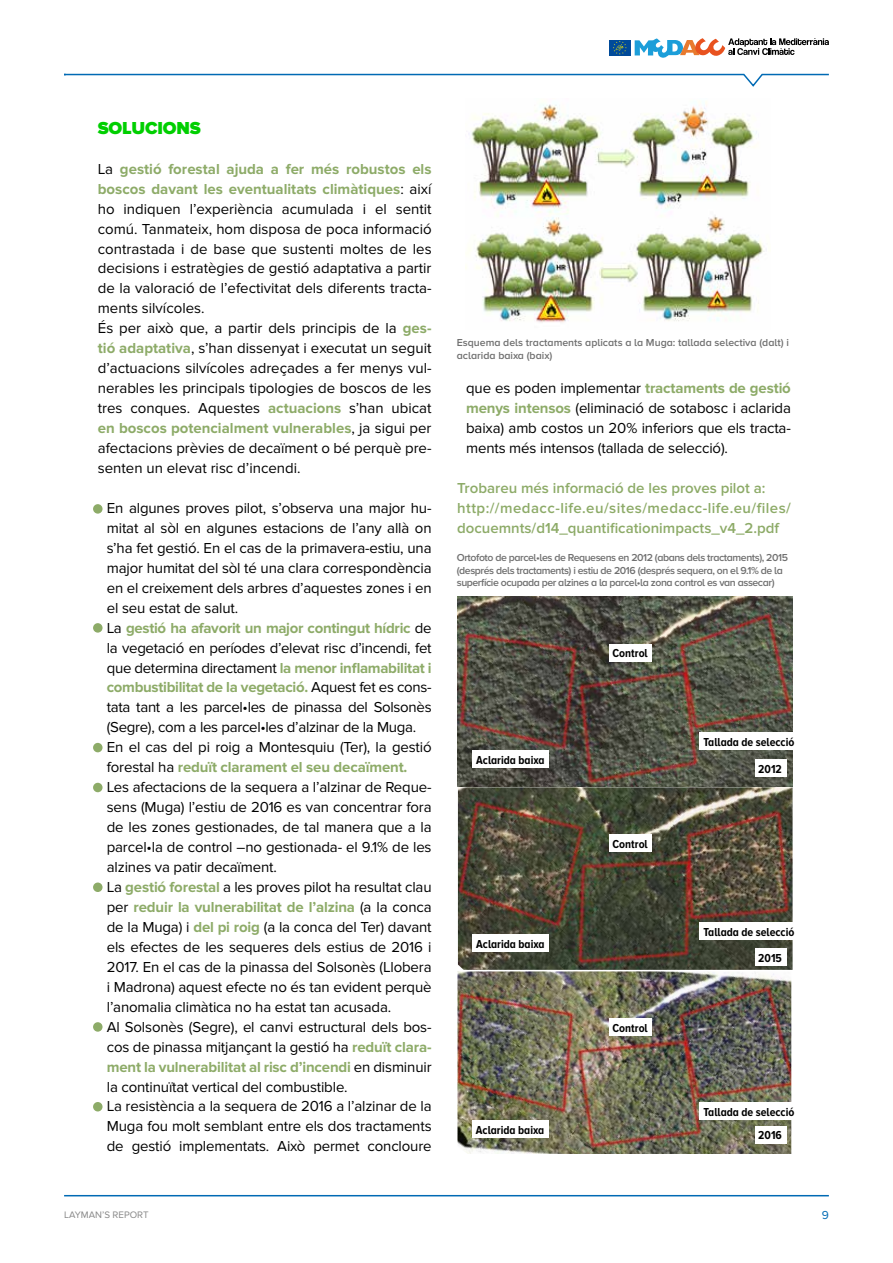
<style>
.page{position:relative;width:893px;height:1263px;background:#fff}
.page>*{position:absolute;margin:0;border:0;box-sizing:border-box;transform-origin:0 0}
.t1{font:900 18px "Proxima Nova";letter-spacing:-.01em;color:#00cf00}
.t2{font:15px/20px "Proxima Nova";color:#000;text-align:justify}
.t3{font:600 15px/20px "Proxima Nova";color:#8dab68}
.t4{font:700 12px "Proxima Nova A Cond";color:#000}
.t5{font:12px "Proxima Nova";color:#006ab4}
.t6{font:600 10.5px/12.6px "Proxima Nova A";letter-spacing:-.04em;color:#707070}
.t7{font:600 10.5px/12.6px "Proxima Nova A";color:#707070}
.t8{font:9.75px "Proxima Nova";color:#878787}
.s1{font-weight:700;color:#8dab68}
</style>
<div class="page">
<svg style="left:635px;top:38px;width:194px;height:20px"></svg>
<div style="left:609px;top:40px;width:21px;height:15px;background:#004a99"></div>
<svg style="left:613px;top:41px;width:14px;height:13px"></svg>
<svg style="left:64px;top:73px;width:765px;height:14px"></svg>
<hr style="left:64px;top:1195px;width:765px;height:1px;background:#006ab4">
<img style="left:466px;top:102px;width:298px;height:221px">
<div style="left:93px;top:504px;width:10px;height:10px;background:#8dab68;border-radius:50%"></div>
<div style="left:93px;top:623px;width:10px;height:10px;background:#8dab68;border-radius:50%"></div>
<div style="left:93px;top:743px;width:10px;height:9px;background:#8dab68;border-radius:50%"></div>
<div style="left:93px;top:783px;width:10px;height:9px;background:#8dab68;border-radius:50%"></div>
<div style="left:93px;top:882px;width:10px;height:10px;background:#8dab68;border-radius:50%"></div>
<div style="left:93px;top:1022px;width:10px;height:10px;background:#8dab68;border-radius:50%"></div>
<div style="left:93px;top:1102px;width:10px;height:9px;background:#8dab68;border-radius:50%"></div>
<img style="left:458px;top:597px;width:335px;height:373px">
<img style="left:457px;top:971px;width:334px;height:183px">
<div style="left:609px;top:644px;width:42px;height:17px;background:#fff"></div>
<div style="left:609px;top:834px;width:42px;height:18px;background:#fff"></div>
<div style="left:609px;top:1018px;width:42px;height:18px;background:#fff"></div>
<div style="left:472px;top:750px;width:76px;height:18px;background:#fff"></div>
<div style="left:472px;top:934px;width:76px;height:18px;background:#fff"></div>
<div style="left:472px;top:1120px;width:76px;height:18px;background:#fff"></div>
<div style="left:699px;top:732px;width:101px;height:18px;background:#fff"></div>
<div style="left:699px;top:922px;width:101px;height:18px;background:#fff"></div>
<div style="left:699px;top:1102px;width:101px;height:18px;background:#fff"></div>
<div style="left:755px;top:759px;width:31px;height:18px;background:#fff"></div>
<div style="left:755px;top:948px;width:31px;height:18px;background:#fff"></div>
<div style="left:755px;top:1126px;width:31px;height:17px;background:#fff"></div>
<p class="t1" style="left:98px;top:117px;width:104px">SOLUCIONS</p>
<p class="t2" style="left:98px;top:159px;width:335px;text-align:left">La <span class="s1">gestió forestal ajuda a fer més robustos els boscos davant les eventualitats climàtiques</span>: així ho indiquen l’experiència acumulada i el sentit comú. Tanmateix, hom disposa de poca informació contrastada i de base que sustenti moltes de les decisions i estratègies de gestió adaptativa a partir de la valoració de l’efectivitat dels diferents tracta&shy;ments silvícoles.<br>És per això que, a partir dels principis de la <span class="s1">ges&shy;tió adaptativa</span>, s’han dissenyat i executat un seguit d’actuacions silvícoles adreçades a fer menys vul&shy;nerables les principals tipologies de boscos de les tres conques. Aquestes <span class="s1">actuacions</span> s’han ubicat <span class="s1">en boscos potencialment vulnerables</span>, ja sigui per afectacions prèvies de decaïment o bé perquè pre&shy;senten un elevat risc d’incendi.</p>
<p class="t2" style="left:107px;top:498px;width:326px;text-indent:-9px">- En algunes proves pilot, s’observa una major hu&shy;mitat al sòl en algunes estacions de l’any allà on s’ha fet gestió. En el cas de la primavera-estiu, una major humitat del sòl té una clara correspondència en el creixement dels arbres d’aquestes zones i en el seu estat de salut.</p>
<p class="t2" style="left:107px;top:618px;width:326px;text-indent:-9px">- La <span class="s1">gestió ha afavorit un major contingut hídric</span> de la vegetació en períodes d’elevat risc d’incendi, fet que determina directament <span class="s1">la menor inflamabilitat i combustibilitat de la vegetació.</span> Aquest fet es cons&shy;tata tant a les parcel•les de pinassa del Solsonès (Segre), com a les parcel•les d’alzinar de la Muga.</p>
<p class="t2" style="left:107px;top:738px;width:326px;text-indent:-9px">- En el cas del pi roig a Montesquiu (Ter), la gestió forestal ha <span class="s1">reduït clarament el seu decaïment.</span></p>
<p class="t2" style="left:107px;top:777px;width:326px;text-indent:-9px">- Les afectacions de la sequera a l’alzinar de Reque&shy;sens (Muga) l’estiu de 2016 es van concentrar fora de les zones gestionades, de tal manera que a la parcel•la de control –no gestionada- el 9.1% de les alzines va patir decaïment.</p>
<p class="t2" style="left:107px;top:877px;width:326px;text-indent:-9px">- La <span class="s1">gestió forestal</span> a les proves pilot ha resultat clau per <span class="s1">reduir la vulnerabilitat de l’alzina</span> (a la conca de la Muga) i <span class="s1">del pi roig</span> (a la conca del Ter) davant els efectes de les sequeres dels estius de 2016 i 2017. En el cas de la pinassa del Solsonès (Llobera i Madrona) aquest efecte no és tan evident perquè l’anomalia climàtica no ha estat tan acusada.</p>
<p class="t2" style="left:107px;top:1017px;width:326px;text-indent:-9px">- Al Solsonès (Segre), el canvi estructural dels bos&shy;cos de pinassa mitjançant la gestió ha <span class="s1">reduït clara&shy;ment la vulnerabilitat al risc d’incendi</span> en disminuir la continuïtat vertical del combustible.</p>
<p class="t2" style="left:107px;top:1097px;width:326px;text-indent:-9px">- La resistència a la sequera de 2016 a l’alzinar de la Muga fou molt semblant entre els dos tractaments de gestió implementats. Això permet concloure</p>
<p class="t7" style="left:457px;top:336px;width:334px">Esquema dels tractaments aplicats a la Muga: tallada selectiva (dalt) i aclarida baixa (baix)</p>
<p class="t2" style="left:466px;top:378px;width:326px">que es poden implementar <span class="s1">tractaments de gestió menys intensos</span> (eliminació de sotabosc i aclarida baixa) amb costos un 20% inferiors que els tracta&shy;ments més intensos (tallada de selecció).</p>
<p class="t3" style="left:457px;top:478px;width:335px">Trobareu més informació de les proves pilot a: http://medacc-life.eu/sites/medacc-life.eu/files/ docuemnts/d14_quantificationimpacts_v4_2.pdf</p>
<p class="t6" style="left:457px;top:551px;width:333px">Ortofoto de parcel•les de Requesens en 2012 (abans dels tractaments), 2015 (després dels tractaments) i estiu de 2016 (després sequera, on el 9.1% de la superfície ocupada per alzines a la parcel•la zona control es van assecar)</p>
<p class="t4" style="left:476px;top:753px;width:70px">Aclarida baixa</p>
<p class="t4" style="left:476px;top:937px;width:70px">Aclarida baixa</p>
<p class="t4" style="left:476px;top:1123px;width:70px">Aclarida baixa</p>
<p class="t4" style="left:613px;top:647px;width:37px">Control</p>
<p class="t4" style="left:613px;top:837px;width:37px">Control</p>
<p class="t4" style="left:613px;top:1021px;width:37px">Control</p>
<p class="t4" style="left:703px;top:735px;width:93px">Tallada de selecció</p>
<p class="t4" style="left:758px;top:762px;width:25px">2012</p>
<p class="t4" style="left:703px;top:925px;width:93px">Tallada de selecció</p>
<p class="t4" style="left:758px;top:951px;width:25px">2015</p>
<p class="t4" style="left:703px;top:1105px;width:93px">Tallada de selecció</p>
<p class="t4" style="left:758px;top:1129px;width:25px">2016</p>
<p class="t8" style="left:64px;top:1209px;width:86px">LAYMAN’S REPORT</p>
<p class="t5" style="left:822px;top:1208px;width:9px">9</p>
</div>
